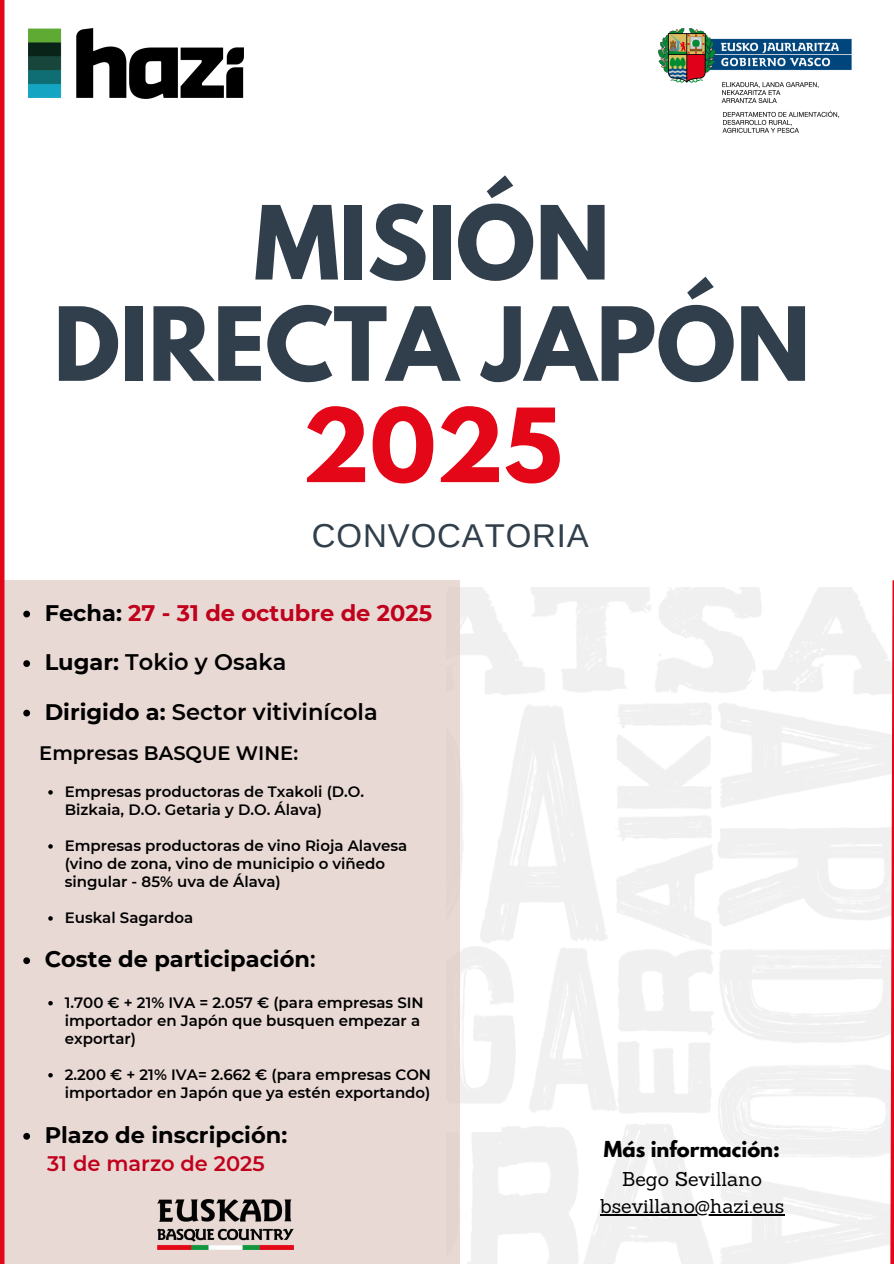
<style>
.page{position:relative;width:894px;height:1264px;background:#fff}
.page>*{position:absolute;margin:0;border:0;box-sizing:border-box;transform-origin:0 0}
.t1{font:700 90.3px/101.2px "League Spartan";color:#303f4b;text-align:center}
.t2{font:33px "Arimo";letter-spacing:.025em;color:#303f4b}
.t3{font:600 22.5px "Montserrat";color:#000}
.t4{font:700 22.5px "Montserrat";color:#000}
.t5{font:700 22.5px "Montserrat";color:#c1001c}
.t6{font:600 21px "Montserrat";color:#c1001c}
.t7{font:700 19.5px/29.2px "League Spartan";color:#000;text-align:center}
.t8{font:19.5px "Sanchez";color:#000}
.t9{font:600 19.5px "Montserrat";color:#000}
.t10{font:600 15px/18px "Montserrat";color:#000}
.s1{color:#e30717}
.s2{color:#000}
.s3{font-weight:700}
.s4{font-weight:600}
.s5{font-family:"Sanchez";font-weight:400}
</style>
<div class="page">
<img style="left:459px;top:586px;width:428px;height:677px">
<div style="left:0;top:580px;width:459px;height:683px;background:#e8d9d4"></div>
<img style="left:158px;top:1199px;width:135px;height:50px">
<hr style="left:0;top:0;width:4px;height:1263px;background:#e30717">
<img style="left:28px;top:29px;width:215px;height:69px">
<svg style="left:887px;top:580px;width:6px;height:683px"></svg>
<img style="left:658px;top:29px;width:194px;height:103px">
<svg style="left:23px;top:610px;width:7px;height:7px"></svg>
<svg style="left:23px;top:660px;width:7px;height:7px"></svg>
<svg style="left:23px;top:709px;width:7px;height:7px"></svg>
<svg style="left:23px;top:957px;width:7px;height:7px"></svg>
<svg style="left:23px;top:1132px;width:7px;height:7px"></svg>
<hr style="left:599px;top:1214px;width:185px;height:1px;background:#000">
<svg style="left:48px;top:790px;width:5px;height:4px"></svg>
<svg style="left:48px;top:844px;width:5px;height:4px"></svg>
<svg style="left:48px;top:916px;width:5px;height:4px"></svg>
<svg style="left:48px;top:1001px;width:5px;height:4px"></svg>
<svg style="left:48px;top:1073px;width:5px;height:4px"></svg>
<p class="t1" style="left:53px;top:204px;width:758px">MISIÓN<br>DIRECTA JAPÓN<br><span class="s1">2025</span></p>
<h4 class="t2" style="left:312px;top:517px;width:278px">CONVOCATORIA</h4>
<p class="t5" style="left:45px;top:599px;width:389px"><span class="s2">Fecha:</span> 27 - 31 de octubre de 2025</p>
<p class="t3" style="left:45px;top:648px;width:243px"><span class="s3">Lugar:</span> Tokio y Osaka</p>
<p class="t3" style="left:45px;top:698px;width:334px"><span class="s3">Dirigido a:</span> Sector vitivinícola</p>
<p class="t9" style="left:39px;top:741px;width:260px">Empresas BASQUE WINE:</p>
<h3 class="t10" style="left:65px;top:782px;width:301px">Empresas productoras de Txakoli (D.O.<br>Bizkaia, D.O. Getaria y D.O. Álava)</h3>
<h5 class="t10" style="left:65px;top:836px;width:344px">Empresas productoras de vino Rioja Alavesa (vino de zona, vino de municipio o viñedo singular - 85% uva de Álava)</h5>
<p class="t10" style="left:65px;top:908px;width:130px">Euskal Sagardoa</p>
<h2 class="t4" style="left:45px;top:945px;width:272px">Coste de participación<span class="s4">:</span></h2>
<p class="t10" style="left:65px;top:993px;width:360px">1.700 € + 21% IVA = 2.057 € (para empresas SIN importador en Japón que busquen empezar a exportar)</p>
<p class="t10" style="left:65px;top:1065px;width:368px">2.200 € + 21% IVA= 2.662 € (para empresas CON importador en Japón que ya estén exportando)</p>
<p class="t4" style="left:45px;top:1121px;width:244px">Plazo de inscripción:</p>
<p class="t6" style="left:47px;top:1150px;width:219px">31 de marzo de 2025</p>
<p class="t7" style="left:603px;top:1137px;width:177px">Más información:<br><span class="s5">Bego Sevillano</span></p>
<h4 class="t8" style="left:599px;top:1193px;width:186px">bsevillano@hazi.eus</h4>
</div>
